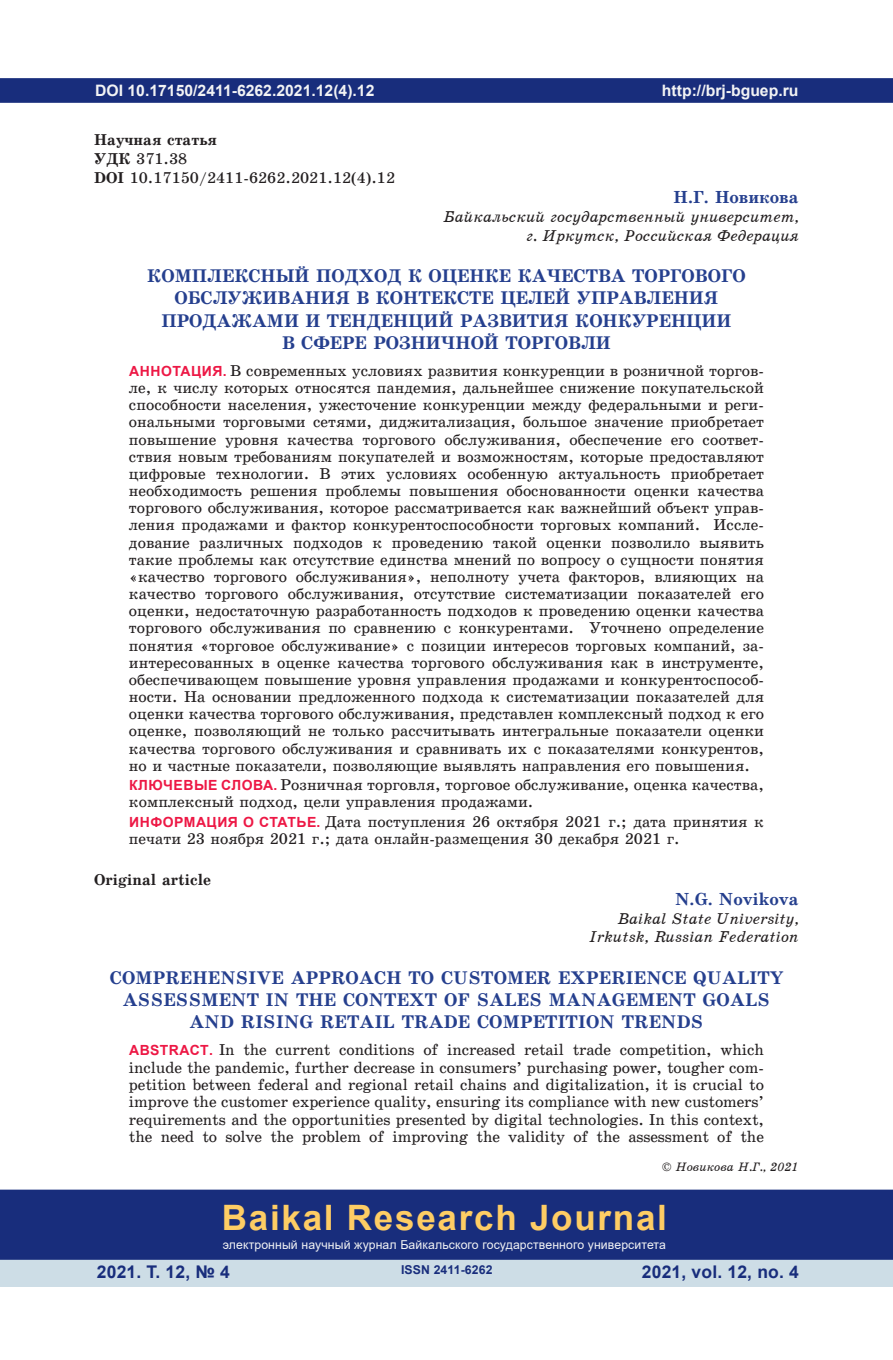
<style>
.page{position:relative;width:893px;height:1360px;background:#fff}
.page>*{position:absolute;margin:0;border:0;box-sizing:border-box;transform-origin:0 0}
.t1{font:700 35px "Arial";letter-spacing:.05em;color:#fecd64}
.t2{font:18.38px/22.2px "School Book C Bold";color:#253f8e;text-align:center}
.t3{font:700 17.5px "Arial";letter-spacing:.01em;color:#182d7c}
.t4{font:17.5px "School Book C Bold";color:#253f8e}
.t5{font:15.75px/17.2px "School Book C";color:#231f20}
.t6{font:15.75px/18.9px "School Book C Italic";color:#231f20;text-align:right}
.t7{font:700 15.75px "Arial";color:#f2f3f4}
.t8{font:15.75px "School Book C Bold";color:#231f20}
.t9{font:12.25px "Arial";letter-spacing:.01em;color:#f2f3f4}
.t10{font:12.25px "School Book C Italic";color:#231f20}
.t11{font:700 12.25px "Arial";letter-spacing:.01em;color:#182d7c}
.s1{font-family:"School Book C Bold"}
.s2{font-family:"Arial";font-weight:700;font-size:14px;color:#ed1845}
</style>
<div class="page">
<div style="left:0;top:78px;width:893px;height:25px;background:#182d7c;border:2px solid #182d7c"></div>
<div style="left:0;top:1258px;width:893px;height:28px;background:#cddde6"></div>
<div style="left:0;top:1189px;width:893px;height:70px;background:#182d7c;border:2px solid #182d7c"></div>
<p class="t7" style="left:95px;top:79px;width:281px">DOI 10.17150/2411-6262.2021.12(4).12</p>
<p class="t8" style="left:94px;top:131px;width:124px">Научная статья</p>
<p class="t5" style="left:94px;top:149px;width:302px;line-height:18.9px"><span class="s1">УДК</span> 371.38<br><span class="s1">DOI</span> 10.17150/2411-6262.2021.12(4).12</p>
<p class="t7" style="left:662px;top:79px;width:138px">http://brj-bguep.ru</p>
<p class="t4" style="left:674px;top:188px;width:127px">Н.Г. Новикова</p>
<p class="t6" style="left:443px;top:207px;width:357px">Байкальский государственный университет, г. Иркутск, Российская Федерация</p>
<p class="t2" style="left:147px;top:265px;width:600px">КОМПЛЕКСНЫЙ ПОДХОД К ОЦЕНКЕ КАЧЕСТВА ТОРГОВОГО ОБСЛУЖИВАНИЯ В КОНТЕКСТЕ ЦЕЛЕЙ УПРАВЛЕНИЯ ПРОДАЖАМИ И ТЕНДЕНЦИЙ РАЗВИТИЯ КОНКУРЕНЦИИ<br>В СФЕРЕ РОЗНИЧНОЙ ТОРГОВЛИ</p>
<p class="t5" style="left:129px;top:362px;width:636px;text-align:justify"><span class="s2">АННОТАЦИЯ.</span> В современных условиях развития конкуренции в розничной торгов&shy;ле, к числу которых относятся пандемия, дальнейшее снижение покупательской способности населения, ужесточение конкуренции между федеральными и реги&shy;ональными торговыми сетями, диджитализация, большое значение приобретает повышение уровня качества торгового обслуживания, обеспечение его соответ&shy;ствия новым требованиям покупателей и возможностям, которые предоставляют цифровые технологии. В этих условиях особенную актуальность приобретает необходимость решения проблемы повышения обоснованности оценки качества торгового обслуживания, которое рассматривается как важнейший объект управ&shy;ления продажами и фактор конкурентоспособности торговых компаний. Иссле&shy;дование различных подходов к проведению такой оценки позволило выявить такие проблемы как отсутствие единства мнений по вопросу о сущности понятия «качество торгового обслуживания», неполноту учета факторов, влияющих на качество торгового обслуживания, отсутствие систематизации показателей его оценки, недостаточную разработанность подходов к проведению оценки качества торгового обслуживания по сравнению с конкурентами. Уточнено определение понятия «торговое обслуживание» с позиции интересов торговых компаний, за&shy;интересованных в оценке качества торгового обслуживания как в инструменте, обеспечивающем повышение уровня управления продажами и конкурентоспособ&shy;ности. На основании предложенного подхода к систематизации показателей для оценки качества торгового обслуживания, представлен комплексный подход к его оценке, позволяющий не только рассчитывать интегральные показатели оценки качества торгового обслуживания и сравнивать их с показателями конкурентов, но и частные показатели, позволяющие выявлять направления его повышения.</p>
<p class="t5" style="left:129px;top:776px;width:636px"><span class="s2">КЛЮЧЕВЫЕ СЛОВА.</span> Розничная торговля, торговое обслуживание, оценка качества, комплексный подход, цели управления продажами.</p>
<p class="t5" style="left:129px;top:813px;width:636px"><span class="s2">ИНФОРМАЦИЯ О СТАТЬЕ.</span> Дата поступления 26 октября 2021 г.; дата принятия к печати 23 ноября 2021 г.; дата онлайн-размещения 30 декабря 2021 г.</p>
<p class="t8" style="left:94px;top:870px;width:118px">Original article</p>
<p class="t4" style="left:675px;top:889px;width:125px">N.G. Novikova</p>
<p class="t6" style="left:589px;top:908px;width:211px">Baikal State University,<br>Irkutsk, Russian Federation</p>
<p class="t2" style="left:110px;top:966px;width:675px">COMPREHENSIVE APPROACH TO CUSTOMER EXPERIENCE QUALITY<br>ASSESSMENT IN THE CONTEXT OF SALES MANAGEMENT GOALS<br>AND RISING RETAIL TRADE COMPETITION TRENDS</p>
<p class="t5" style="left:129px;top:1041px;width:637px;text-align:justify"><span class="s2">ABSTRACT.</span> In the current conditions of increased retail trade competition, which include the pandemic, further decrease in consumers’ purchasing power, tougher com&shy;petition between federal and regional retail chains and digitalization, it is crucial to improve the customer experience quality, ensuring its compliance with new customers’ requirements and the opportunities presented by digital technologies. In this context, the need to solve the problem of improving the validity of the assessment of the</p>
<p class="t10" style="left:662px;top:1160px;width:138px">© Новикова Н.Г., 2021</p>
<h1 class="t1" style="left:222px;top:1192px;width:447px">Baikal Research Journal</h1>
<p class="t9" style="left:223px;top:1236px;width:445px">электронный научный журнал Байкальского государственного университета</p>
<p class="t11" style="left:401px;top:1261px;width:93px">ISSN 2411-6262</p>
<p class="t3" style="left:97px;top:1259px;width:135px">2021. Т. 12, № 4</p>
<p class="t3" style="left:642px;top:1259px;width:159px">2021, vol. 12, no. 4</p>
</div>
